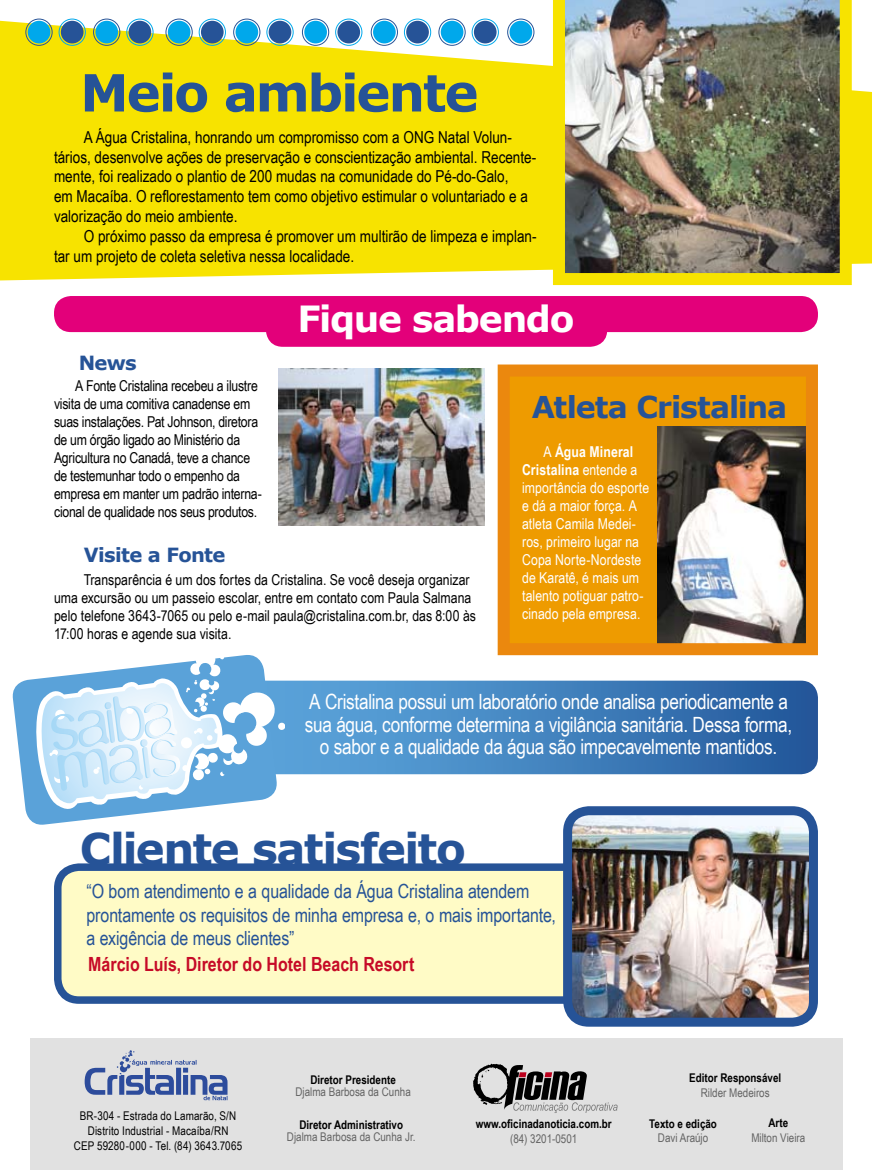
<style>
.page{position:relative;width:872px;height:1170px;background:#fff}
.page>*{position:absolute;margin:0;border:0;box-sizing:border-box;transform-origin:0 0}
.t1{font:700 51.3px "Verdana";letter-spacing:-.045em;color:#265397}
.t2{font:700 43.5px "Verdana";letter-spacing:-.035em;color:#265397}
.t3{font:700 36px "Verdana";letter-spacing:-.04em;color:#fff}
.t4{font:700 30px "Verdana";letter-spacing:-.035em;color:#265397}
.t5{font:21px/22.5px "Arial Narrow";letter-spacing:-.015em;color:#fff;text-align:center}
.t6{font:19.5px/23.4px "Arial Narrow";letter-spacing:-.005em;color:#265397}
.t7{font:700 19.5px "Arial Narrow";color:#c60a27}
.t8{font:700 19.5px "Verdana";letter-spacing:-.035em;color:#265397}
.t9{font:16.5px/19.8px "Arial Narrow";color:#000}
.t10{font:15px/18px "Arial Narrow";letter-spacing:-.015em;color:#000}
.t11{font:15px/18px "Arial Narrow";letter-spacing:.005em;color:#fff}
.t12{font:700 12px "Arial Narrow";color:#000}
.t13{font:12px "Arial Narrow";color:#636363}
.t14{font:12px/15px "Arial Narrow";letter-spacing:.01em;color:#000;text-align:center}
.s1{font-weight:700}
</style>
<div class="page">
<div style="left:247px;top:680px;width:571px;height:94px;background:linear-gradient(to right,#62aee2,#24599c);border-radius:17px"></div>
<svg style="left:12px;top:679px;width:142px;height:146px;fill:#5aa2d9"></svg>
<div style="left:30px;top:1037px;width:812px;height:132px;background:#e1e1e1"></div>
<div style="left:503px;top:370px;width:309px;height:279px;background:#ee9b00"></div>
<img style="left:657px;top:426px;width:148px;height:216px">
<div style="left:497px;top:364px;width:321px;height:291px;border:12px solid #eb880e"></div>
<svg style="left:0;top:20px;width:872px;height:261px;background:#f6e416"></svg>
<img style="left:553px;top:0;width:298px;height:285px">
<svg style="left:473px;top:1063px;width:144px;height:49px"></svg>
<div style="left:54px;top:296px;width:764px;height:36px;background:#e3007a;border-radius:17px"></div>
<div style="left:266px;top:309px;width:341px;height:38px;background:#e3007a;border-radius:17px"></div>
<div style="left:58px;top:867px;width:649px;height:132px;background:#fffbc6;border-radius:21px"></div>
<div style="left:54px;top:863px;width:656px;height:140px;border:8px solid #265397;border-radius:21px"></div>
<img style="left:567px;top:810px;width:246px;height:212px;border-radius:21px">
<div style="left:563px;top:806px;width:255px;height:220px;border:9px solid #265397;border-radius:21px"></div>
<img style="left:279px;top:368px;width:206px;height:157px">
<svg style="left:85px;top:1050px;width:142px;height:50px"></svg>
<svg style="left:34px;top:655px;width:251px;height:157px"></svg>
<div style="left:168px;top:21px;width:22px;height:22px;background:#00a8eb;border-radius:50%"></div>
<div style="left:166px;top:19px;width:27px;height:27px;border:1px solid #265397;border-radius:50%"></div>
<div style="left:199px;top:19px;width:27px;height:27px;border:1px solid #00a8eb;border-radius:50%"></div>
<div style="left:201px;top:21px;width:23px;height:22px;background:#265397;border-radius:50%"></div>
<div style="left:235px;top:21px;width:23px;height:22px;background:#00a8eb;border-radius:50%"></div>
<div style="left:233px;top:19px;width:27px;height:27px;border:1px solid #265397;border-radius:50%"></div>
<div style="left:266px;top:19px;width:27px;height:27px;border:1px solid #00a8eb;border-radius:50%"></div>
<div style="left:269px;top:21px;width:22px;height:22px;background:#265397;border-radius:50%"></div>
<div style="left:304px;top:21px;width:23px;height:22px;background:#00a8eb;border-radius:50%"></div>
<div style="left:302px;top:19px;width:27px;height:27px;border:1px solid #265397;border-radius:50%"></div>
<div style="left:335px;top:19px;width:27px;height:27px;border:1px solid #00a8eb;border-radius:50%"></div>
<div style="left:337px;top:21px;width:23px;height:22px;background:#265397;border-radius:50%"></div>
<div style="left:373px;top:21px;width:23px;height:22px;background:#00a8eb;border-radius:50%"></div>
<div style="left:371px;top:19px;width:27px;height:27px;border:1px solid #265397;border-radius:50%"></div>
<div style="left:404px;top:19px;width:27px;height:27px;border:1px solid #00a8eb;border-radius:50%"></div>
<div style="left:406px;top:21px;width:23px;height:22px;background:#265397;border-radius:50%"></div>
<div style="left:441px;top:21px;width:22px;height:22px;background:#00a8eb;border-radius:50%"></div>
<div style="left:438px;top:19px;width:27px;height:27px;border:1px solid #265397;border-radius:50%"></div>
<div style="left:472px;top:19px;width:27px;height:27px;border:1px solid #00a8eb;border-radius:50%"></div>
<div style="left:474px;top:21px;width:22px;height:22px;background:#265397;border-radius:50%"></div>
<div style="left:509px;top:21px;width:23px;height:22px;background:#00a8eb;border-radius:50%"></div>
<div style="left:507px;top:19px;width:27px;height:27px;border:1px solid #265397;border-radius:50%"></div>
<div style="left:28px;top:21px;width:22px;height:22px;background:#00a8eb;border-radius:50%"></div>
<div style="left:26px;top:19px;width:26px;height:27px;border:1px solid #265397;border-radius:50%"></div>
<div style="left:59px;top:19px;width:27px;height:27px;border:1px solid #00a8eb;border-radius:50%"></div>
<div style="left:61px;top:21px;width:23px;height:22px;background:#265397;border-radius:50%"></div>
<div style="left:95px;top:21px;width:23px;height:22px;background:#00a8eb;border-radius:50%"></div>
<div style="left:93px;top:19px;width:27px;height:27px;border:1px solid #265397;border-radius:50%"></div>
<div style="left:126px;top:19px;width:27px;height:27px;border:1px solid #00a8eb;border-radius:50%"></div>
<div style="left:129px;top:21px;width:22px;height:22px;background:#265397;border-radius:50%"></div>
<h1 class="t1" style="left:80px;top:60px;width:400px">Meio ambiente</h1>
<p class="t9" style="left:54px;top:126px;width:484px;text-indent:30px">A Água Cristalina, honrando um compromisso com a ONG Natal Volun&shy;tários, desenvolve ações de preservação e conscientização ambiental. Recente&shy;mente, foi realizado o plantio de 200 mudas na comunidade do Pé-do-Galo,<br>em Macaíba. O reflorestamento tem como objetivo estimular o voluntariado e a valorização do meio ambiente.</p>
<p class="t9" style="left:54px;top:225px;width:484px;text-indent:30px">O próximo passo da empresa é promover um multirão de limpeza e implan&shy;tar um projeto de coleta seletiva nessa localidade.</p>
<h3 class="t8" style="left:79px;top:351px;width:59px">News</h3>
<h3 class="t3" style="left:297px;top:295px;width:278px">Fique sabendo</h3>
<p class="t10" style="left:54px;top:376px;width:209px;text-indent:21px">A Fonte Cristalina recebeu a ilustre visita de uma comitiva canadense em suas instalações. Pat Johnson, diretora de um órgão ligado ao Ministério da Agricultura no Canadá, teve a chance de testemunhar todo o empenho da empresa em manter um padrão interna&shy;cional de qualidade nos seus produtos.</p>
<h3 class="t8" style="left:84px;top:542px;width:143px">Visite a Fonte</h3>
<p class="t10" style="left:54px;top:569px;width:423px;text-indent:30px">Transparência é um dos fortes da Cristalina. Se você deseja organizar uma excursão ou um passeio escolar, entre em contato com Paula Salmana pelo telefone 3643-7065 ou pelo e-mail paula@cristalina.com.br, das 8:00 às 17:00 horas e agende sua visita.</p>
<h3 class="t4" style="left:531px;top:388px;width:257px">Atleta Cristalina</h3>
<p class="t11" style="left:522px;top:441px;width:129px;text-indent:21px">A <span class="s1">Água Mineral<br>Cristalina</span> entende a importância do esporte e dá a maior força. A atleta Camila Medei&shy;ros, primeiro lugar na<br>Copa Norte-Nordeste de Karatê, é mais um talento potiguar patro&shy;cinado pela empresa.</p>
<h3 class="t5" style="left:305px;top:689px;width:489px">A Cristalina possui um laboratório onde analisa periodicamente a sua água, conforme determina a vigilância sanitária. Dessa forma, o sabor e a qualidade da água são impecavelmente mantidos.</h3>
<h2 class="t2" style="left:80px;top:821px;width:388px">Cliente satisfeito</h2>
<h3 class="t6" style="left:86px;top:878px;width:471px">“O bom atendimento e a qualidade da Água Cristalina atendem prontamente os requisitos de minha empresa e, o mais importante, a exigência de meus clientes”</h3>
<h3 class="t7" style="left:88px;top:949px;width:328px">Márcio Luís, Diretor do Hotel Beach Resort</h3>
<p class="t12" style="left:310px;top:1070px;width:87px">Diretor Presidente</p>
<p class="t13" style="left:295px;top:1083px;width:117px">Djalma Barbosa da Cunha</p>
<p class="t12" style="left:689px;top:1068px;width:93px">Editor Responsável</p>
<p class="t13" style="left:701px;top:1083px;width:70px">Rilder Medeiros</p>
<p class="t14" style="left:74px;top:1108px;width:170px">BR-304 - Estrada do Lamarão, S/N<br>Distrito Industrial - Macaíba/RN<br>CEP 59280-000 - Tel. (84) 3643.7065</p>
<p class="t12" style="left:649px;top:1114px;width:69px">Texto e edição</p>
<p class="t12" style="left:476px;top:1114px;width:137px">www.oficinadanoticia.com.br</p>
<p class="t13" style="left:510px;top:1129px;width:69px">(84) 3201-0501</p>
<p class="t12" style="left:299px;top:1115px;width:105px">Diretor Administrativo</p>
<p class="t13" style="left:287px;top:1128px;width:130px">Djalma Barbosa da Cunha Jr.</p>
<p class="t13" style="left:658px;top:1129px;width:52px">Davi Araújo</p>
<p class="t12" style="left:768px;top:1113px;width:21px">Arte</p>
<p class="t13" style="left:751px;top:1128px;width:55px">Milton Vieira</p>
</div>
